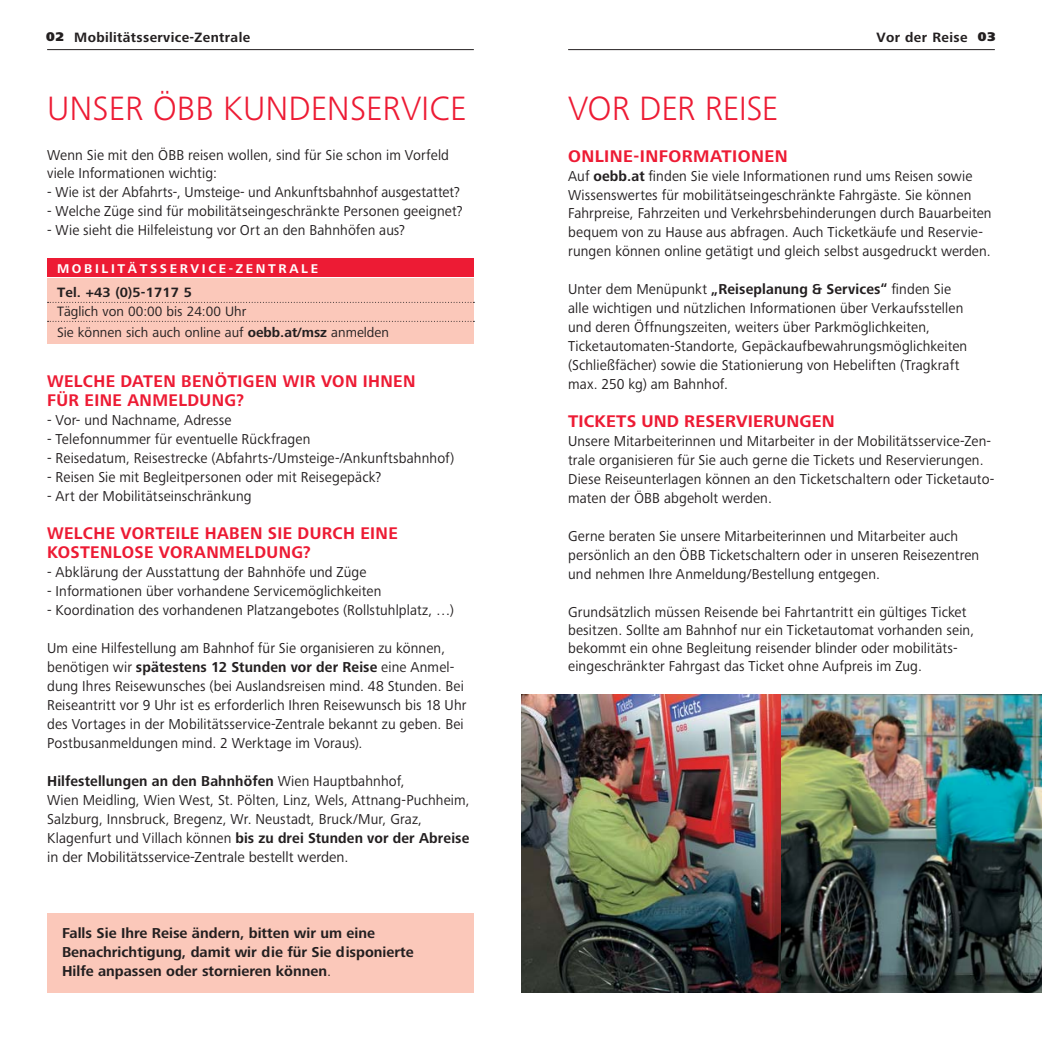
<style>
.page{position:relative;width:1042px;height:1042px;background:#fff}
.page>*{position:absolute;margin:0;border:0;box-sizing:border-box;transform-origin:0 0}
.t1{font:300 35px "Frutiger Next Pro";color:#ed1b34}
.t2{font:700 17.5px/19.1px "Frutiger Next Pro";letter-spacing:.025em;color:#ed1b34;scale:.96 1}
.t3{font:700 17.5px "Frutiger Next Pro";letter-spacing:.005em;color:#ed1b34}
.t4{font:700 17.5px "Frutiger Next Pro";letter-spacing:.025em;color:#ed1b34}
.t5{font:14.88px/19.1px "Frutiger Next Pro";letter-spacing:.01em;color:#231f20;scale:.96 1}
.t6{font:700 14.88px/18.9px "Frutiger Next Pro";color:#231f20}
.t7{font:14px/20.7px "Frutiger Next Pro";color:#231f20}
.t8{font:700 14px "Frutiger Next Pro";letter-spacing:.025em;color:#231f20}
.t9{font:700 13.12px "Frutiger Next Pro";letter-spacing:.2em;color:#fff}
.s1{font-weight:900;font-size:13.12px}
.s2{font-weight:700}
.s3{font-weight:400}
</style>
<div class="page">
<div style="left:47px;top:913px;width:427px;height:79px;background:#fbc8ba"></div>
<div style="left:47px;top:278px;width:427px;height:66px;background:#fbc8ba"></div>
<svg style="left:48px;top:302px;width:426px;height:1px"></svg>
<svg style="left:48px;top:321px;width:426px;height:1px"></svg>
<div style="left:47px;top:258px;width:427px;height:18px;background:#ed1b34"></div>
<img style="left:521px;top:694px;width:260px;height:298px">
<img style="left:781px;top:694px;width:261px;height:298px">
<hr style="left:47px;top:49px;width:427px;height:1px;background:#231f20">
<hr style="left:568px;top:49px;width:427px;height:1px;background:#231f20">
<p class="t8" style="left:46px;top:30px;width:206px"><span class="s1">02</span> Mobilitätsservice-Zentrale</p>
<p class="t8" style="left:876px;top:30px;width:121px">Vor der Reise <span class="s1">03</span></p>
<h1 class="t1" style="left:47px;top:87px;width:421px">UNSER ÖBB KUNDENSERVICE</h1>
<p class="t5" style="left:47px;top:146px;width:420px">Wenn Sie mit den ÖBB reisen wollen, sind für Sie schon im Vorfeld viele Informationen wichtig:</p>
<p class="t5" style="left:47px;top:184px;width:431px">- Wie ist der Abfahrts-, Umsteige- und Ankunftsbahnhof ausgestattet?</p>
<p class="t5" style="left:47px;top:203px;width:434px">- Welche Züge sind für mobilitätseingeschränkte Personen geeignet?</p>
<p class="t5" style="left:47px;top:222px;width:374px">- Wie sieht die Hilfeleistung vor Ort an den Bahnhöfen aus?</p>
<p class="t9" style="left:57px;top:262px;width:262px">MOBILITÄTSSERVICE-ZENTRALE</p>
<p class="t8" style="left:57px;top:286px;width:137px">Tel. +43 (0)5-1717 5</p>
<p class="t7" style="left:57px;top:302px;width:333px">Täglich von 00:00 bis 24:00 Uhr<br>Sie können sich auch online auf <span class="s2">oebb.at/msz</span> anmelden</p>
<p class="t2" style="left:47px;top:373px;width:385px">WELCHE DATEN BENÖTIGEN WIR VON IHNEN<br>FÜR EINE ANMELDUNG?</p>
<p class="t5" style="left:47px;top:411px;width:194px">- Vor- und Nachname, Adresse</p>
<p class="t5" style="left:47px;top:430px;width:276px">- Telefonnummer für eventuelle Rückfragen</p>
<p class="t5" style="left:47px;top:449px;width:426px">- Reisedatum, Reisestrecke (Abfahrts-/Umsteige-/Ankunftsbahnhof)</p>
<p class="t5" style="left:47px;top:468px;width:350px">- Reisen Sie mit Begleitpersonen oder mit Reisegepäck?</p>
<p class="t5" style="left:47px;top:487px;width:215px">- Art der Mobilitätseinschränkung</p>
<p class="t2" style="left:47px;top:525px;width:367px">WELCHE VORTEILE HABEN SIE DURCH EINE<br>KOSTENLOSE VORANMELDUNG?</p>
<p class="t5" style="left:47px;top:563px;width:334px">- Abklärung der Ausstattung der Bahnhöfe und Züge</p>
<p class="t5" style="left:47px;top:582px;width:350px">- Informationen über vorhandene Servicemöglichkeiten</p>
<p class="t5" style="left:47px;top:601px;width:425px">- Koordination des vorhandenen Platzangebotes (Rollstuhlplatz, …)</p>
<p class="t5" style="left:47px;top:639px;width:438px">Um eine Hilfestellung am Bahnhof für Sie organisieren zu können, benötigen wir <span class="s2">spätestens 12 Stunden vor der Reise</span> eine Anmel&shy;dung Ihres Reisewunsches (bei Auslandsreisen mind. 48 Stunden. Bei Reiseantritt vor 9 Uhr ist es erforderlich Ihren Reisewunsch bis 18 Uhr des Vortages in der Mobilitätsservice-Zentrale bekannt zu geben. Bei Postbusanmeldungen mind. 2 Werktage im Voraus).</p>
<p class="t5" style="left:47px;top:772px;width:442px"><span class="s2">Hilfestellungen an den Bahnhöfen</span> Wien Hauptbahnhof,<br>Wien Meidling, Wien West, St. Pölten, Linz, Wels, Attnang-Puchheim, Salzburg, Innsbruck, Bregenz, Wr. Neustadt, Bruck/Mur, Graz, Klagenfurt und Villach können <span class="s2">bis zu drei Stunden vor der Abreise </span>in der Mobilitätsservice-Zentrale bestellt werden.</p>
<p class="t6" style="left:62px;top:924px;width:353px">Falls Sie Ihre Reise ändern, bitten wir um eine<br>Benachrichtigung, damit wir die für Sie disponierte<br>Hilfe anpassen oder stornieren können<span class="s3">.</span></p>
<h1 class="t1" style="left:568px;top:87px;width:212px">VOR DER REISE</h1>
<p class="t4" style="left:568px;top:147px;width:221px">ONLINE-INFORMATIONEN</p>
<p class="t5" style="left:568px;top:167px;width:443px">Auf <span class="s2">oebb.at</span> finden Sie viele Informationen rund ums Reisen sowie Wissenswertes für mobilitätseingeschränkte Fahrgäste. Sie können Fahrpreise, Fahrzeiten und Verkehrsbehinderungen durch Bauarbeiten bequem von zu Hause aus abfragen. Auch Ticketkäufe und Reservie&shy;rungen können online getätigt und gleich selbst ausgedruckt werden.</p>
<p class="t5" style="left:568px;top:281px;width:417px">Unter dem Menüpunkt <span class="s2">„Reiseplanung &amp; Services“</span> finden Sie alle wichtigen und nützlichen Informationen über Verkaufsstellen und deren Öffnungszeiten, weiters über Parkmöglichkeiten, Ticketautomaten-Standorte, Gepäckaufbewahrungsmöglichkeiten (Schließfächer) sowie die Stationierung von Hebeliften (Tragkraft max. 250 kg) am Bahnhof.</p>
<p class="t3" style="left:568px;top:413px;width:268px">TICKETS UND RESERVIERUNGEN</p>
<p class="t5" style="left:568px;top:432px;width:446px">Unsere Mitarbeiterinnen und Mitarbeiter in der Mobilitätsservice-Zen&shy;trale organisieren für Sie auch gerne die Tickets und Reservierungen.<br>Diese Reiseunterlagen können an den Ticketschaltern oder Ticketauto&shy;maten der ÖBB abgeholt werden.</p>
<p class="t5" style="left:568px;top:528px;width:430px">Gerne beraten Sie unsere Mitarbeiterinnen und Mitarbeiter auch persönlich an den ÖBB Ticketschaltern oder in unseren Reisezentren und nehmen Ihre Anmeldung/Bestellung entgegen.</p>
<p class="t5" style="left:568px;top:604px;width:424px;line-height:17.8px">Grundsätzlich müssen Reisende bei Fahrtantritt ein gültiges Ticket besitzen. Sollte am Bahnhof nur ein Ticketautomat vorhanden sein, bekommt ein ohne Begleitung reisender blinder oder mobilitäts&shy;eingeschränkter Fahrgast das Ticket ohne Aufpreis im Zug.</p>
</div>
